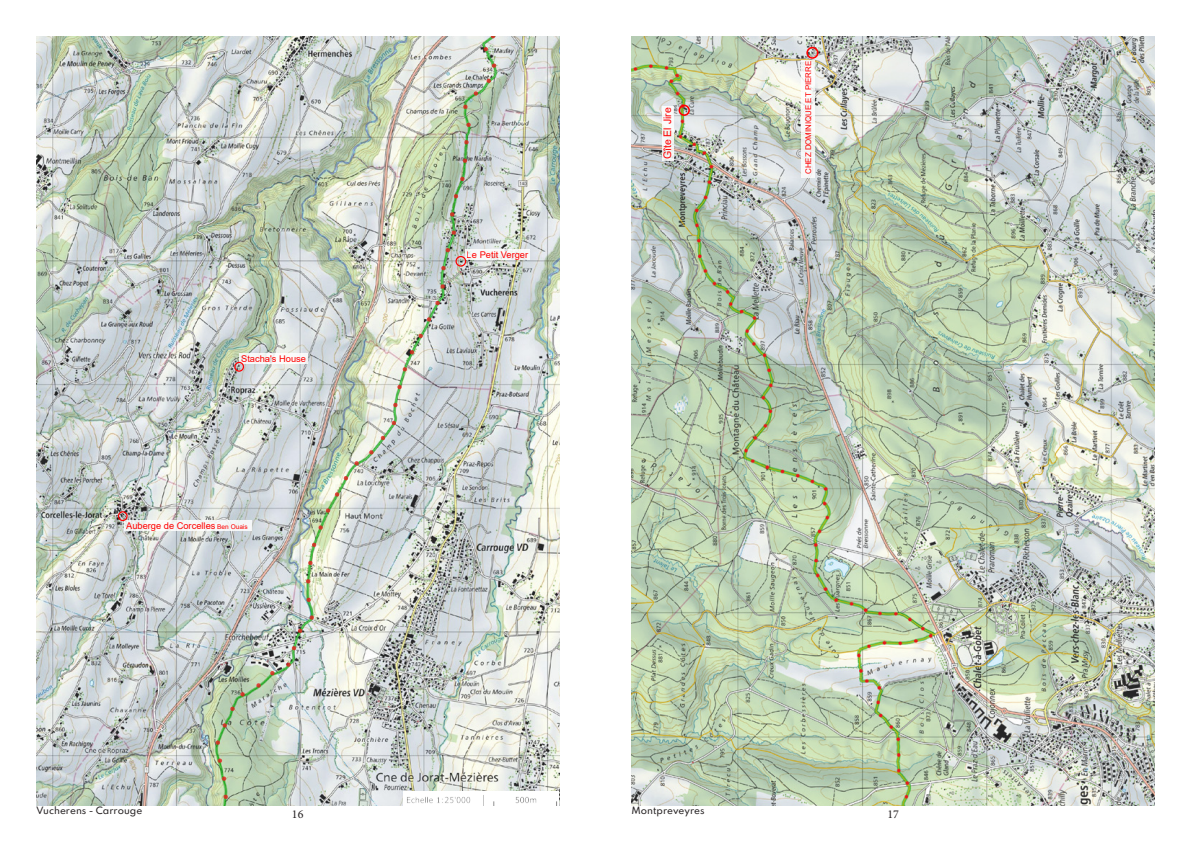
<style>
.page{position:relative;width:1191px;height:842px;background:#fff}
.page>*{position:absolute;margin:0;border:0;box-sizing:border-box;transform-origin:0 0}
.t1{font:12px "Minion Pro";color:#231f20}
.t2{font:10.5px "Arial";color:#f00}
.t3{font:9.3px "Arial";color:#f00}
.t4{font:500 9px "Spartan";color:#231f20}
.t5{font:7.9px "Arial";color:#f00}
.s1{font-size:6.5px}
</style>
<div class="page">
<img style="left:36px;top:36px;width:523px;height:770px">
<img style="left:143px;top:36px;width:369px;height:770px">
<div style="left:124px;top:520px;width:127px;height:11px;background:#f6f7f7"></div>
<div style="left:118px;top:511px;width:10px;height:10px;border:1px solid #f00;border-radius:50%"></div>
<div style="left:239px;top:353px;width:69px;height:11px;background:#f7f8f9"></div>
<div style="left:234px;top:362px;width:10px;height:10px;border:1px solid #f00;border-radius:50%"></div>
<img style="left:402px;top:792px;width:157px;height:14px">
<svg style="left:465px;top:250px;width:65px;height:10px"></svg>
<div style="left:455px;top:256px;width:11px;height:11px;border:1px solid #f00;border-radius:50%"></div>
<img style="left:631px;top:36px;width:524px;height:770px">
<svg style="left:661px;top:107px;width:12px;height:54px"></svg>
<div style="left:678px;top:105px;width:12px;height:11px;border:2px solid #f00;border-radius:50%"></div>
<svg style="left:801px;top:60px;width:14px;height:118px"></svg>
<div style="left:806px;top:47px;width:12px;height:12px;border:2px solid #f00;border-radius:50%"></div>
<p class="t3" style="left:241px;top:352px;width:66px">Stacha's House</p>
<p class="t3" style="left:126px;top:519px;width:123px">Auberge de Corcelles <span class="s1">Ben Ouais</span></p>
<p class="t4" style="left:36px;top:803px;width:108px">Vucherens - Carrouge</p>
<p class="t1" style="left:292px;top:806px;width:13px">16</p>
<p class="t3" style="left:467px;top:249px;width:63px">Le Petit Verger</p>
<p class="t2" style="left:660px;top:159px;width:53px;rotate:-90deg">Gîte El Jire</p>
<p class="t5" style="left:803px;top:174px;width:114px;rotate:-90deg">CHEZ DOMINIQUE ET PIERRE</p>
<p class="t4" style="left:631px;top:803px;width:75px">Montpreveyres</p>
<p class="t1" style="left:887px;top:806px;width:13px">17</p>
</div>
